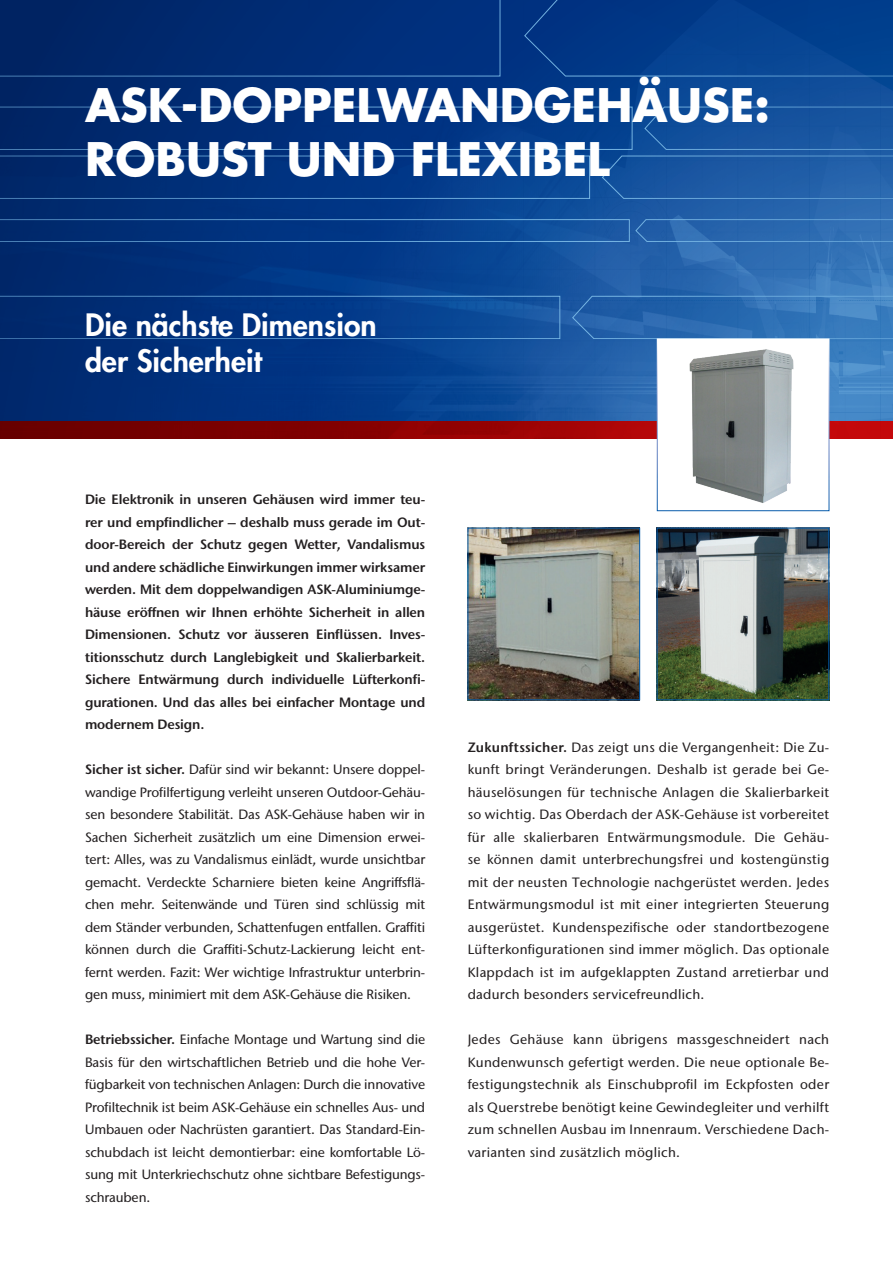
<style>
.page{position:relative;width:893px;height:1263px;background:#fff}
.page>*{position:absolute;margin:0;border:0;box-sizing:border-box;transform-origin:0 0}
.t1{font:700 45px/54px "Futura LT Pro";color:#fff}
.t2{font:800 30px/36px "Futura LT Pro";color:#fff}
.t3{font:500 13.5px/22.5px "Stone Sans IIITC Pro";color:#231f20;text-align:justify}
.t4{font:600 13.5px/22.5px "Stone Sans IIITC Pro";letter-spacing:-.01em;color:#231f20;text-align:justify}
.s1{font-weight:600}
</style>
<div class="page">
<img style="left:0;top:76px;width:893px;height:345px">
<svg style="left:0;top:156px;width:893px;height:43px;background:#0e448e"></svg>
<svg style="left:0;top:107px;width:893px;height:43px;background:#093d87"></svg>
<svg style="left:0;top:0;width:893px;height:76px;background:#01327d"></svg>
<svg style="left:0;top:219px;width:893px;height:23px;background:#174f97"></svg>
<svg style="left:0;top:296px;width:893px;height:43px;background:#174f98"></svg>
<img style="left:659px;top:530px;width:168px;height:168px">
<div style="left:657px;top:528px;width:172px;height:172px;border:1px solid #015aaa"></div>
<img style="left:470px;top:530px;width:168px;height:168px">
<div style="left:468px;top:528px;width:172px;height:172px;border:1px solid #015aaa"></div>
<svg style="left:0;top:421px;width:893px;height:17px;background:#8c0203"></svg>
<img style="left:659px;top:341px;width:168px;height:162px">
<div style="left:657px;top:339px;width:172px;height:172px;border:1px solid #fff"></div>
<h1 class="t1" style="left:85px;top:77px;width:686px">ASK-DOPPELWANDGEHÄUSE:<br>ROBUST UND FLEXIBEL</h1>
<h2 class="t2" style="left:85px;top:306px;width:293px">Die nächste Dimension der Sicherheit</h2>
<p class="t4" style="left:85px;top:488px;width:342px">Die Elektronik in unseren Gehäusen wird immer teu&shy;rer und empfindlicher – deshalb muss gerade im Out&shy;door-Bereich der Schutz gegen Wetter, Vandalismus und andere schädliche Einwirkungen immer wirksamer werden. Mit dem doppelwandigen ASK-Aluminiumge&shy;häuse eröffnen wir Ihnen erhöhte Sicherheit in allen Dimensionen. Schutz vor äusseren Einflüssen. Inves&shy;titionsschutz durch Langlebigkeit und Skalierbarkeit.<br>Sichere Entwärmung durch individuelle Lüfterkonfi&shy;gurationen. Und das alles bei einfacher Montage und modernem Design.</p>
<p class="t3" style="left:85px;top:758px;width:342px"><span class="s1">Sicher ist sicher.</span> Dafür sind wir bekannt: Unsere doppel&shy;wandige Profilfertigung verleiht unseren Outdoor-Gehäu&shy;sen besondere Stabilität. Das ASK-Gehäuse haben wir in Sachen Sicherheit zusätzlich um eine Dimension erwei&shy;tert: Alles, was zu Vandalismus einlädt, wurde unsichtbar gemacht. Verdeckte Scharniere bieten keine Angriffsflä&shy;chen mehr. Seitenwände und Türen sind schlüssig mit dem Ständer verbunden, Schattenfugen entfallen. Graffiti können durch die Graffiti-Schutz-Lackierung leicht ent&shy;fernt werden. Fazit: Wer wichtige Infrastruktur unterbrin&shy;gen muss, minimiert mit dem ASK-Gehäuse die Risiken.</p>
<p class="t3" style="left:85px;top:1028px;width:342px"><span class="s1">Betriebssicher.</span> Einfache Montage und Wartung sind die Basis für den wirtschaftlichen Betrieb und die hohe Ver&shy;fügbarkeit von technischen Anlagen: Durch die innovative Profiltechnik ist beim ASK-Gehäuse ein schnelles Aus- und Umbauen oder Nachrüsten garantiert. Das Standard-Ein&shy;schubdach ist leicht demontierbar: eine komfortable Lö&shy;sung mit Unterkriechschutz ohne sichtbare Befestigungs&shy;schrauben.</p>
<p class="t3" style="left:468px;top:735px;width:363px"><span class="s1">Zukunftssicher.</span> Das zeigt uns die Vergangenheit: Die Zu&shy;kunft bringt Veränderungen. Deshalb ist gerade bei Ge&shy;häuselösungen für technische Anlagen die Skalierbarkeit so wichtig. Das Oberdach der ASK-Gehäuse ist vorbereitet für alle skalierbaren Entwärmungsmodule. Die Gehäu&shy;se können damit unterbrechungsfrei und kostengünstig mit der neusten Technologie nachgerüstet werden. Jedes Entwärmungsmodul ist mit einer integrierten Steuerung ausgerüstet. Kundenspezifische oder standortbezogene Lüfterkonfigurationen sind immer möglich. Das optionale Klappdach ist im aufgeklappten Zustand arretierbar und dadurch besonders servicefreundlich.</p>
<p class="t3" style="left:468px;top:1028px;width:363px">Jedes Gehäuse kann übrigens massgeschneidert nach Kundenwunsch gefertigt werden. Die neue optionale Be&shy;festigungstechnik als Einschubprofil im Eckpfosten oder als Querstrebe benötigt keine Gewindegleiter und verhilft zum schnellen Ausbau im Innenraum. Verschiedene Dach&shy;varianten sind zusätzlich möglich.</p>
</div>
